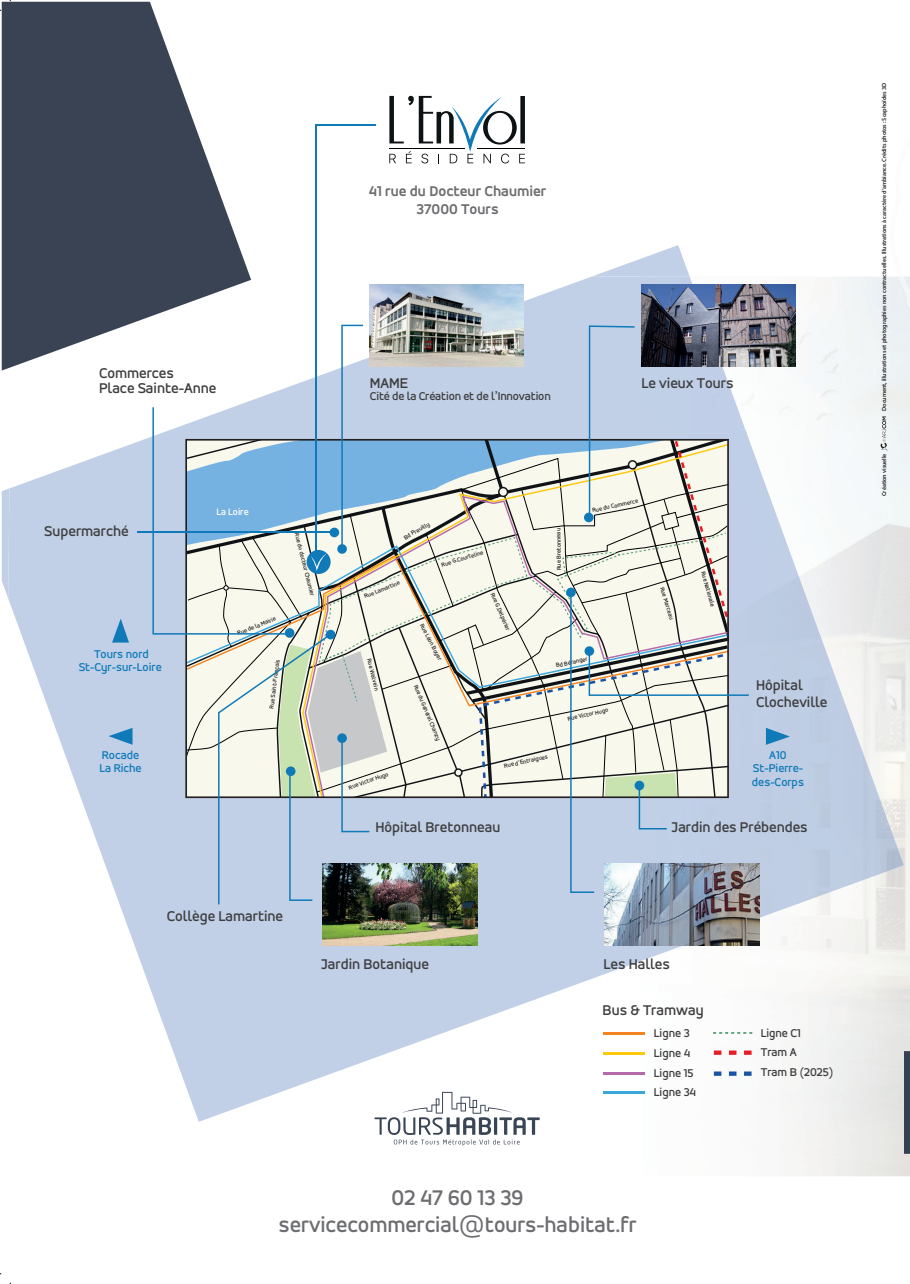
<style>
.page{position:relative;width:910px;height:1284px;background:#fff}
.page>*{position:absolute;margin:0;border:0;box-sizing:border-box;transform-origin:0 0}
.t1{font:500 22.5px/27px "Accord Alt";color:#6c6d70;text-align:center}
.t2{font:500 15px/17px "Accord Alt";color:#3e3e3f}
.t3{font:700 15px/18px "Accord Alt";color:#6c6d70;text-align:center}
.t4{font:500 12px/19.8px "Accord Alt";color:#3e3e3f}
.t5{font:500 12px/13.5px "Accord Alt";color:#107ab8;text-align:center}
.t6{font:500 9.9px "Accord Alt";color:#fff}
.t7{font:500 6.15px "Accord Alt";color:#231f20}
.t8{font:600 6px "Myriad Pro";letter-spacing:-.01em;color:#231f20}
</style>
<div class="page">
<div style="left:795px;top:277px;width:85px;height:51px;background:#f4f6f6"></div>
<div style="left:748px;top:328px;width:132px;height:159px;background:#f5f8f9"></div>
<img style="left:853px;top:884px;width:27px;height:186px">
<div style="left:747px;top:884px;width:106px;height:292px;background:#f6f6f5"></div>
<img style="left:603px;top:945px;width:144px;height:149px">
<img style="left:379px;top:1037px;width:104px;height:109px">
<svg style="left:2px;top:245px;width:687px;height:352px"></svg>
<img style="left:429px;top:276px;width:317px;height:687px">
<div style="left:271px;top:904px;width:159px;height:165px;background:#c1d0e7"></div>
<img style="left:113px;top:393px;width:158px;height:675px">
<img style="left:748px;top:431px;width:51px;height:491px">
<img style="left:8px;top:450px;width:105px;height:301px">
<img style="left:798px;top:575px;width:53px;height:328px">
<img style="left:851px;top:721px;width:29px;height:163px">
<img style="left:64px;top:751px;width:49px;height:135px">
<img style="left:429px;top:962px;width:106px;height:75px">
<img style="left:534px;top:962px;width:101px;height:37px">
<img style="left:179px;top:1068px;width:165px;height:53px">
<svg style="left:2px;top:2px;width:249px;height:368px;fill:#394354"></svg>
<svg style="left:389px;top:96px;width:135px;height:67px"></svg>
<svg style="left:520px;top:96px;width:4px;height:47px"></svg>
<hr style="left:315px;top:125px;width:2px;height:434px;background:#107ab8">
<hr style="left:315px;top:124px;width:61px;height:2px;background:#107ab8">
<svg style="left:880px;top:276px;width:29px;height:900px"></svg>
<img style="left:898px;top:276px;width:11px;height:49px">
<img style="left:322px;top:904px;width:155px;height:41px">
<img style="left:604px;top:863px;width:155px;height:82px">
<img style="left:369px;top:284px;width:154px;height:40px">
<img style="left:641px;top:284px;width:154px;height:82px">
<hr style="left:602px;top:1032px;width:42px;height:2px;background:#f58420">
<hr style="left:602px;top:1052px;width:42px;height:2px;background:#fec80b">
<hr style="left:602px;top:1071px;width:42px;height:3px;background:#b568aa">
<hr style="left:602px;top:1091px;width:42px;height:3px;background:#39a6dd">
<svg style="left:712px;top:1031px;width:40px;height:2px"></svg>
<svg style="left:743px;top:1050px;width:8px;height:4px"></svg>
<svg style="left:728px;top:1050px;width:8px;height:4px"></svg>
<svg style="left:713px;top:1050px;width:8px;height:4px"></svg>
<svg style="left:743px;top:1071px;width:8px;height:4px"></svg>
<svg style="left:728px;top:1071px;width:8px;height:4px"></svg>
<svg style="left:713px;top:1071px;width:8px;height:4px"></svg>
<svg style="left:152px;top:324px;width:596px;height:580px"></svg>
<hr style="left:137px;top:531px;width:198px;height:2px;background:#107ab8">
<svg style="left:108px;top:727px;width:24px;height:17px"></svg>
<svg style="left:765px;top:727px;width:24px;height:17px"></svg>
<svg style="left:112px;top:618px;width:17px;height:24px"></svg>
<img style="left:402px;top:1091px;width:110px;height:22px">
<img style="left:374px;top:1117px;width:26px;height:17px">
<img style="left:403px;top:1117px;width:12px;height:17px">
<img style="left:419px;top:1117px;width:11px;height:17px">
<img style="left:432px;top:1117px;width:10px;height:17px">
<img style="left:446px;top:1117px;width:13px;height:17px">
<img style="left:463px;top:1117px;width:12px;height:17px">
<img style="left:478px;top:1117px;width:13px;height:17px">
<img style="left:494px;top:1117px;width:3px;height:17px">
<img style="left:499px;top:1117px;width:12px;height:17px">
<img style="left:513px;top:1117px;width:12px;height:17px">
<img style="left:527px;top:1117px;width:12px;height:17px">
<svg style="left:393px;top:1139px;width:126px;height:6px"></svg>
<img style="left:903px;top:1051px;width:6px;height:102px">
<h2 class="t3" style="left:369px;top:182px;width:179px">41 rue du Docteur Chaumier<br>37000 Tours</h2>
<h2 class="t2" style="left:99px;top:365px;width:119px;line-height:15px">Commerces<br>Place Sainte-Anne</h2>
<h2 class="t2" style="left:44px;top:523px;width:86px">Supermarché</h2>
<h3 class="t5" style="left:79px;top:647px;width:84px">Tours nord<br>St-Cyr-sur-Loire</h3>
<h3 class="t6" style="left:216px;top:506px;width:34px">La Loire</h3>
<p class="t7" style="left:236px;top:630px;width:42px;rotate:-22deg">Rue de la Mairie</p>
<p class="t7" style="left:268px;top:708px;width:51px;rotate:-83deg">Rue Saint-François</p>
<p class="t7" style="left:300px;top:531px;width:67px;rotate:76deg">Rue du docteur Chaumier</p>
<h2 class="t2" style="left:369px;top:374px;width:40px">MAME</h2>
<h3 class="t4" style="left:369px;top:386px;width:182px">Cité de la Création et de l’Innovation</h3>
<h2 class="t2" style="left:641px;top:374px;width:93px">Le vieux Tours</h2>
<p class="t7" style="left:591px;top:507px;width:48px;rotate:-12deg">Rue du Commerce</p>
<p class="t7" style="left:402px;top:535px;width:30px;rotate:-30deg">Bd Preuilly</p>
<p class="t7" style="left:440px;top:561px;width:45px;rotate:-17deg">Rue G.Courteline</p>
<p class="t7" style="left:363px;top:593px;width:39px;rotate:-22deg">Rue Lamartine</p>
<p class="t7" style="left:372px;top:657px;width:34px;rotate:76deg">Rue Walvein</p>
<p class="t7" style="left:424px;top:622px;width:42px;rotate:62deg">Rue Léon Boyer</p>
<p class="t7" style="left:418px;top:683px;width:61px;rotate:67deg">Rue du Général Chanzy</p>
<p class="t7" style="left:495px;top:592px;width:42px;rotate:66deg">Rue G.Delpérier</p>
<p class="t7" style="left:555px;top:570px;width:44px;rotate:-91deg">Rue Bretonneau</p>
<p class="t7" style="left:555px;top:662px;width:34px;rotate:-13deg">Bd Béranger</p>
<p class="t7" style="left:566px;top:715px;width:43px;rotate:-13deg">Rue Victor Hugo</p>
<p class="t7" style="left:665px;top:586px;width:35px;rotate:73deg">Rue Marceau</p>
<p class="t7" style="left:706px;top:570px;width:38px;rotate:74deg">Rue Nationale</p>
<h2 class="t2" style="left:755px;top:677px;width:73px">Hôpital<br>Clocheville</h2>
<h3 class="t5" style="left:99px;top:748px;width:44px;text-align:left">Rocade<br>La Riche</h3>
<h3 class="t5" style="left:751px;top:748px;width:54px">A10<br>St-Pierre&shy;des-Corps</h3>
<p class="t7" style="left:503px;top:762px;width:46px;rotate:-13deg">Rue d’Entraigues</p>
<p class="t7" style="left:347px;top:784px;width:43px;rotate:-19deg">Rue Victor Hugo</p>
<h2 class="t2" style="left:167px;top:908px;width:118px">Collège Lamartine</h2>
<h2 class="t2" style="left:375px;top:819px;width:126px">Hôpital Bretonneau</h2>
<h2 class="t2" style="left:671px;top:819px;width:137px">Jardin des Prébendes</h2>
<h2 class="t2" style="left:321px;top:955px;width:109px">Jardin Botanique</h2>
<h2 class="t2" style="left:603px;top:955px;width:68px">Les Halles</h2>
<h2 class="t2" style="left:602px;top:1001px;width:103px">Bus &amp; Tramway</h2>
<h3 class="t4" style="left:653px;top:1023px;width:44px">Ligne 3<br>Ligne 4<br>Ligne 15<br>Ligne 34</h3>
<h3 class="t4" style="left:760px;top:1022px;width:74px">Ligne C1<br>Tram A<br>Tram B (2025)</h3>
<h1 class="t1" style="left:278px;top:1183px;width:359px">02 47 60 13 39 servicecommercial@tours-habitat.fr</h1>
<p class="t8" style="left:880px;top:410px;width:329px;rotate:-90deg">Document, illustrations et photographies non contractuelles. Illustrations à caractère d’ambiance. Crédits photos : Scaphoïdes 3D</p>
<p class="t8" style="left:880px;top:496px;width:44px;rotate:-90deg">Création visuelle</p>
</div>
